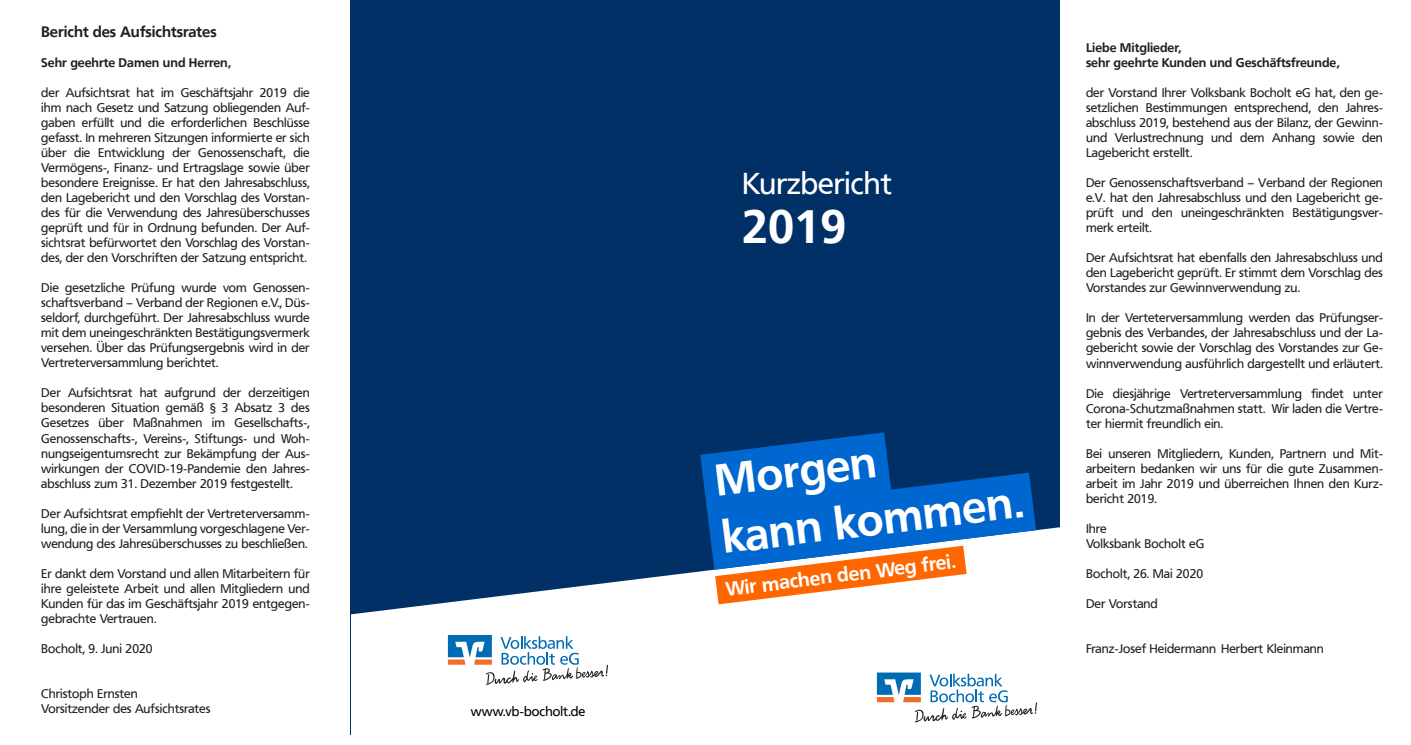
<style>
.page{position:relative;width:1411px;height:745px;background:#fff}
.page>*{position:absolute;margin:0;border:0;box-sizing:border-box;transform-origin:0 0}
.t1{font:700 46.5px "Frutiger VR";color:#fff}
.t2{font:700 44.25px "Frutiger VR";color:#fff}
.t3{font:30px "Frutiger VR";color:#fff}
.t4{font:700 19.5px "Frutiger VR";color:#fff}
.t5{font:700 15px "Frutiger VR";color:#231f20}
.t6{font:13.12px "Frutiger VR";color:#000}
.t7{font:12.5px/15px "Frutiger VR";color:#231f20;text-align:justify}
.t8{font:700 12.5px/15px "Frutiger VR";color:#231f20}
</style>
<div class="page">
<div style="left:351px;top:0;width:708px;height:733px;background:#003066"></div>
<svg style="left:351px;top:527px;width:708px;height:206px;fill:#fff"></svg>
<svg style="left:700px;top:432px;width:336px;height:172px"></svg>
<svg style="left:876px;top:672px;width:160px;height:50px;background:#cad9e3"></svg>
<svg style="left:448px;top:634px;width:160px;height:50px;background:#c8d8e2"></svg>
<p class="t5" style="left:41px;top:23px;width:177px">Bericht des Aufsichtsrates</p>
<p class="t8" style="left:41px;top:55px;width:191px">Sehr geehrte Damen und Herren,</p>
<p class="t7" style="left:41px;top:85px;width:270px">der Aufsichtsrat hat im Geschäftsjahr 2019 die ihm nach Gesetz und Satzung obliegenden Auf&shy;gaben erfüllt und die erforderlichen Beschlüsse gefasst. In mehreren Sitzungen informierte er sich über die Entwicklung der Genossenschaft, die Vermögens-, Finanz- und Ertragslage sowie über besondere Ereignisse. Er hat den Jahresabschluss, den Lagebericht und den Vorschlag des Vorstan&shy;des für die Verwendung des Jahresüberschusses geprüft und für in Ordnung befunden. Der Auf&shy;sichtsrat befürwortet den Vorschlag des Vorstan&shy;des, der den Vorschriften der Satzung entspricht.</p>
<p class="t7" style="left:41px;top:280px;width:270px">Die gesetzliche Prüfung wurde vom Genossen&shy;schaftsverband – Verband der Regionen e.V., Düs&shy;seldorf, durchgeführt. Der Jahresabschluss wurde mit dem uneingeschränkten Bestätigungsvermerk versehen. Über das Prüfungsergebnis wird in der Vertreterversammlung berichtet.</p>
<p class="t7" style="left:41px;top:385px;width:270px">Der Aufsichtsrat hat aufgrund der derzeitigen besonderen Situation gemäß § 3 Absatz 3 des Gesetzes über Maßnahmen im Gesellschafts-, Genossenschafts-, Vereins-, Stiftungs- und Woh&shy;nungseigentumsrecht zur Bekämpfung der Aus&shy;wirkungen der COVID-19-Pandemie den Jahres&shy;abschluss zum 31. Dezember 2019 festgestellt.</p>
<p class="t7" style="left:41px;top:505px;width:270px">Der Aufsichtsrat empfiehlt der Vertreterversamm&shy;lung, die in der Versammlung vorgeschlagene Ver&shy;wendung des Jahresüberschusses zu beschließen.</p>
<p class="t7" style="left:41px;top:565px;width:270px">Er dankt dem Vorstand und allen Mitarbeitern für ihre geleistete Arbeit und allen Mitgliedern und Kunden für das im Geschäftsjahr 2019 entgegen&shy;gebrachte Vertrauen.</p>
<p class="t7" style="left:41px;top:640px;width:113px">Bocholt, 9. Juni 2020</p>
<p class="t7" style="left:41px;top:685px;width:171px">Christoph Ernsten<br>Vorsitzender des Aufsichtsrates</p>
<p class="t6" style="left:471px;top:702px;width:116px">www.vb-bocholt.de</p>
<h3 class="t3" style="left:742px;top:166px;width:151px">Kurzbericht</h3>
<h1 class="t1" style="left:742px;top:198px;width:106px">2019</h1>
<h2 class="t2" style="left:711px;top:454px;width:164px;rotate:-7deg">Morgen</h2>
<h2 class="t2" style="left:718px;top:511px;width:305px;rotate:-7deg">kann kommen.</h2>
<h3 class="t4" style="left:724px;top:577px;width:233px;rotate:-7deg">Wir machen den Weg frei.</h3>
<p class="t8" style="left:1085px;top:40px;width:255px">Liebe Mitglieder,<br>sehr geehrte Kunden und Geschäftsfreunde,</p>
<p class="t7" style="left:1085px;top:85px;width:298px">der Vorstand Ihrer Volksbank Bocholt eG hat, den ge&shy;setzlichen Bestimmungen entsprechend, den Jahres&shy;abschluss 2019, bestehend aus der Bilanz, der Gewinn&shy;und Verlustrechnung und dem Anhang sowie den Lagebericht erstellt.</p>
<p class="t7" style="left:1085px;top:175px;width:298px">Der Genossenschaftsverband – Verband der Regionen e.V. hat den Jahresabschluss und den Lagebericht ge&shy;prüft und den uneingeschränkten Bestätigungsver&shy;merk erteilt.</p>
<p class="t7" style="left:1085px;top:250px;width:298px">Der Aufsichtsrat hat ebenfalls den Jahresabschluss und den Lagebericht geprüft. Er stimmt dem Vorschlag des Vorstandes zur Gewinnverwendung zu.</p>
<p class="t7" style="left:1085px;top:310px;width:298px">In der Verteterversammlung werden das Prüfungser&shy;gebnis des Verbandes, der Jahresabschluss und der La&shy;gebericht sowie der Vorschlag des Vorstandes zur Ge&shy;winnverwendung ausführlich dargestellt und erläutert.</p>
<p class="t7" style="left:1085px;top:385px;width:298px">Die diesjährige Vertreterversammlung findet unter Corona-Schutzmaßnahmen statt. Wir laden die Vertre&shy;ter hiermit freundlich ein.</p>
<p class="t7" style="left:1085px;top:445px;width:298px">Bei unseren Mitgliedern, Kunden, Partnern und Mit&shy;arbeitern bedanken wir uns für die gute Zusammen&shy;arbeit im Jahr 2019 und überreichen Ihnen den Kurz&shy;bericht 2019.</p>
<p class="t7" style="left:1085px;top:520px;width:120px">Ihre<br>Volksbank Bocholt eG</p>
<p class="t7" style="left:1085px;top:565px;width:119px">Bocholt, 26. Mai 2020</p>
<p class="t7" style="left:1085px;top:595px;width:73px">Der Vorstand</p>
<p class="t7" style="left:1085px;top:640px;width:239px">Franz-Josef Heidermann Herbert Kleinmann</p>
</div>
